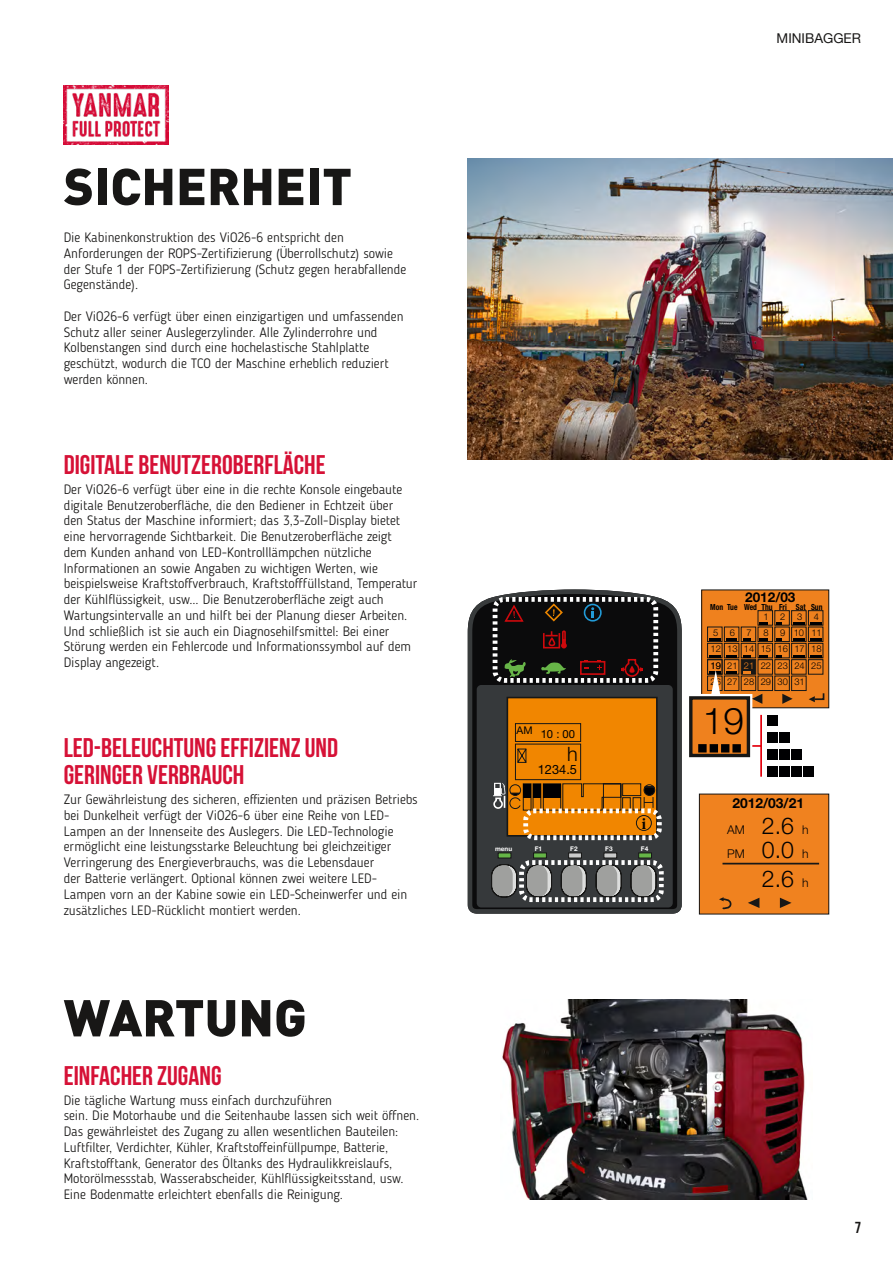
<style>
.page{position:relative;width:893px;height:1263px;background:#fff}
.page>*{position:absolute;margin:0;border:0;box-sizing:border-box;transform-origin:0 0}
.t1{font:900 51px "DINOT";color:#181716}
.t2{font:300 36.9px "Helvetica Neue LT Std";color:#000002}
.t3{font:700 27px/27px "Bebas Neue";color:#d61136}
.t4{font:300 23.1px "Helvetica Neue LT Std";color:#010102}
.t5{font:300 19.8px "Helvetica Neue LT Std";color:#000001}
.t6{font:15.9px "Bebas Neue";color:#181716}
.t7{font:700 14.4px "Gazette LT Std";color:#000001}
.t8{font:700 13.8px "Helvetica Neue LT Std";color:#010102}
.t9{font:300 13.5px/15.8px "Blogger Sans";color:#181716}
.t10{font:13.5px "Helvetica Neue LT Com";color:#181716}
.t11{font:700 13.5px "Helvetica Neue LT Std";color:#000002}
.t12{font:12.9px "Helvetica Neue LT Std";color:#000001}
.t13{font:300 12px/23.7px "Helvetica Neue LT Std";color:#010102}
.t14{font:11.25px "Helvetica Neue LT Std";color:#000001}
.t15{font:300 9.3px/16.4px "Helvetica Neue LT Std";color:#000002}
.t16{font:700 condensed 8.4px "Helvetica Neue LT Std";color:#000002;scale:.9 1}
.t17{font:700 6.45px "Helvetica Neue LT Std";color:#fff}
.s1{color:#ef811e}
.s2{font-size:23.1px}
.s3{font-size:12px}
</style>
<div class="page">
<img style="left:468px;top:158px;width:425px;height:301px">
<img style="left:502px;top:999px;width:306px;height:200px">
<img style="left:64px;top:85px;width:104px;height:60px">
<svg style="left:468px;top:589px;width:214px;height:325px;background:#2a2b2c"></svg>
<div style="left:507px;top:697px;width:151px;height:140px;background:#f18600;border:2px solid #171716"></div>
<svg style="left:504px;top:603px;width:21px;height:20px"></svg>
<svg style="left:544px;top:603px;width:20px;height:20px"></svg>
<div style="left:584px;top:604px;width:18px;height:18px;border:2px solid #229bd7;border-radius:50%"></div>
<svg style="left:591px;top:607px;width:3px;height:11px"></svg>
<svg style="left:542px;top:630px;width:26px;height:19px"></svg>
<svg style="left:504px;top:659px;width:22px;height:18px"></svg>
<svg style="left:541px;top:662px;width:25px;height:12px"></svg>
<div style="left:580px;top:661px;width:25px;height:14px;border:2px solid #cf090c"></div>
<svg style="left:597px;top:660px;width:5px;height:10px"></svg>
<svg style="left:621px;top:658px;width:22px;height:19px"></svg>
<svg style="left:491px;top:723px;width:166px;height:175px"></svg>
<div style="left:493px;top:597px;width:165px;height:86px;border:5px dashed #fff;border-radius:9px"></div>
<div style="left:523px;top:808px;width:139px;height:32px;border:5px dashed #fff;border-radius:9px"></div>
<div style="left:519px;top:860px;width:145px;height:42px;border:5px dashed #fff;border-radius:9px"></div>
<div style="left:702px;top:590px;width:127px;height:118px;background:#ef811e"></div>
<hr style="left:760px;top:715px;width:2px;height:62px;background:#e3010d">
<div style="left:767px;top:715px;width:11px;height:11px;background:#000002"></div>
<div style="left:767px;top:732px;width:11px;height:11px;background:#000002"></div>
<div style="left:779px;top:732px;width:11px;height:11px;background:#000002"></div>
<div style="left:767px;top:749px;width:11px;height:11px;background:#000002"></div>
<div style="left:779px;top:749px;width:11px;height:11px;background:#000002"></div>
<div style="left:791px;top:749px;width:11px;height:11px;background:#000002"></div>
<div style="left:767px;top:766px;width:11px;height:11px;background:#000002"></div>
<div style="left:779px;top:766px;width:11px;height:11px;background:#000002"></div>
<div style="left:791px;top:766px;width:11px;height:11px;background:#000002"></div>
<div style="left:803px;top:766px;width:11px;height:11px;background:#000002"></div>
<div style="left:758px;top:610px;width:15px;height:16px;border:1px solid #171716"></div>
<svg style="left:760px;top:622px;width:8px;height:2px"></svg>
<div style="left:774px;top:610px;width:16px;height:16px;border:1px solid #171716"></div>
<div style="left:791px;top:610px;width:16px;height:16px;border:1px solid #171716"></div>
<svg style="left:793px;top:622px;width:11px;height:2px"></svg>
<div style="left:808px;top:610px;width:15px;height:16px;border:1px solid #171716"></div>
<svg style="left:810px;top:622px;width:11px;height:2px"></svg>
<div style="left:758px;top:626px;width:15px;height:16px;border:1px solid #171716"></div>
<svg style="left:760px;top:639px;width:8px;height:2px"></svg>
<div style="left:774px;top:626px;width:16px;height:16px;border:1px solid #171716"></div>
<div style="left:791px;top:626px;width:16px;height:16px;border:1px solid #171716"></div>
<svg style="left:793px;top:639px;width:11px;height:2px"></svg>
<div style="left:707px;top:626px;width:15px;height:16px;border:1px solid #171716"></div>
<svg style="left:709px;top:639px;width:11px;height:2px"></svg>
<div style="left:724px;top:626px;width:15px;height:16px;border:1px solid #171716"></div>
<svg style="left:726px;top:639px;width:11px;height:2px"></svg>
<div style="left:741px;top:626px;width:15px;height:16px;border:1px solid #171716"></div>
<svg style="left:743px;top:639px;width:8px;height:2px"></svg>
<div style="left:808px;top:626px;width:15px;height:16px;border:1px solid #171716"></div>
<svg style="left:810px;top:639px;width:11px;height:2px"></svg>
<div style="left:758px;top:643px;width:15px;height:15px;border:1px solid #171716"></div>
<svg style="left:760px;top:655px;width:8px;height:2px"></svg>
<div style="left:774px;top:643px;width:16px;height:15px;border:1px solid #171716"></div>
<div style="left:791px;top:643px;width:16px;height:15px;border:1px solid #171716"></div>
<svg style="left:793px;top:655px;width:11px;height:2px"></svg>
<div style="left:707px;top:643px;width:15px;height:15px;border:1px solid #171716"></div>
<svg style="left:709px;top:655px;width:11px;height:2px"></svg>
<div style="left:724px;top:643px;width:15px;height:15px;border:1px solid #171716"></div>
<svg style="left:726px;top:655px;width:11px;height:2px"></svg>
<div style="left:741px;top:643px;width:15px;height:15px;border:1px solid #171716"></div>
<svg style="left:743px;top:655px;width:8px;height:2px"></svg>
<div style="left:808px;top:643px;width:15px;height:15px;border:1px solid #171716"></div>
<svg style="left:810px;top:655px;width:11px;height:2px"></svg>
<div style="left:758px;top:659px;width:15px;height:16px;border:1px solid #171716"></div>
<div style="left:774px;top:659px;width:16px;height:16px;border:1px solid #171716"></div>
<div style="left:791px;top:659px;width:16px;height:16px;border:1px solid #171716"></div>
<div style="left:707px;top:659px;width:15px;height:16px;border:1px solid #171716"></div>
<div style="left:724px;top:659px;width:15px;height:16px;border:1px solid #171716"></div>
<div style="left:741px;top:659px;width:15px;height:16px;background:#171716;border:1px solid #171716"></div>
<div style="left:808px;top:659px;width:15px;height:16px;border:1px solid #171716"></div>
<div style="left:758px;top:675px;width:15px;height:16px;border:1px solid #171716"></div>
<div style="left:774px;top:675px;width:16px;height:16px;border:1px solid #171716"></div>
<div style="left:791px;top:675px;width:16px;height:16px;border:1px solid #171716"></div>
<svg style="left:782px;top:694px;width:11px;height:10px"></svg>
<svg style="left:809px;top:693px;width:16px;height:9px"></svg>
<svg style="left:689px;top:670px;width:73px;height:89px"></svg>
<div style="left:699px;top:794px;width:130px;height:120px;background:#f0821f"></div>
<hr style="left:722px;top:863px;width:97px;height:1px;background:#181817">
<svg style="left:780px;top:898px;width:11px;height:10px"></svg>
<svg style="left:748px;top:898px;width:11px;height:10px"></svg>
<svg style="left:719px;top:897px;width:13px;height:13px"></svg>
<h1 class="t1" style="left:64px;top:152px;width:290px">SICHERHEIT</h1>
<p class="t9" style="left:64px;top:230px;width:344px">Die Kabinenkonstruktion des ViO26-6 entspricht den Anforderungen der ROPS-Zertifizierung (Überrollschutz) sowie der Stufe 1 der FOPS-Zertifizierung (Schutz gegen herabfallende Gegenstände).</p>
<p class="t9" style="left:64px;top:308px;width:341px">Der ViO26-6 verfügt über einen einzigartigen und umfassenden Schutz aller seiner Auslegerzylinder. Alle Zylinderrohre und Kolbenstangen sind durch eine hochelastische Stahlplatte geschützt, wodurch die TCO der Maschine erheblich reduziert werden können.</p>
<h3 class="t3" style="left:64px;top:451px;width:263px">DIGITALE BENUTZEROBERFLÄCHE</h3>
<p class="t9" style="left:64px;top:481px;width:355px">Der ViO26-6 verfügt über eine in die rechte Konsole eingebaute digitale Benutzeroberfläche, die den Bediener in Echtzeit über<br>den Status der Maschine informiert; das 3,3-Zoll-Display bietet eine hervorragende Sichtbarkeit. Die Benutzeroberfläche zeigt dem Kunden anhand von LED-Kontrolllämpchen nützliche Informationen an sowie Angaben zu wichtigen Werten, wie beispielsweise Kraftstoffverbrauch, Kraftstofffüllstand, Temperatur der Kühlflüssigkeit, usw... Die Benutzeroberfläche zeigt auch Wartungsintervalle an und hilft bei der Planung dieser Arbeiten.<br>Und schließlich ist sie auch ein Diagnosehilfsmittel: Bei einer Störung werden ein Fehlercode und Informationssymbol auf dem Display angezeigt.</p>
<h3 class="t3" style="left:64px;top:734px;width:276px">LED-BELEUCHTUNG EFFIZIENZ UND<br>GERINGER VERBRAUCH</h3>
<p class="t9" style="left:64px;top:792px;width:355px">Zur Gewährleistung des sicheren, effizienten und präzisen Betriebs bei Dunkelheit verfügt der ViO26-6 über eine Reihe von LED-Lampen an der Innenseite des Auslegers. Die LED-Technologie ermöglicht eine leistungsstarke Beleuchtung bei gleichzeitiger Verringerung des Energieverbrauchs, was die Lebensdauer<br>der Batterie verlängert. Optional können zwei weitere LED-Lampen vorn an der Kabine sowie ein LED-Scheinwerfer und ein zusätzliches LED-Rücklicht montiert werden.</p>
<h1 class="t1" style="left:64px;top:984px;width:245px">WARTUNG</h1>
<h3 class="t3" style="left:64px;top:1061px;width:159px">EINFACHER ZUGANG</h3>
<p class="t9" style="left:64px;top:1092px;width:357px">Die tägliche Wartung muss einfach durchzuführen<br>sein. Die Motorhaube und die Seitenhaube lassen sich weit öffnen.<br>Das gewährleistet des Zugang zu allen wesentlichen Bauteilen:<br>Luftfilter, Verdichter, Kühler, Kraftstoffeinfüllpumpe, Batterie, Kraftstofftank, Generator des Öltanks des Hydraulikkreislaufs, Motorölmessstab, Wasserabscheider, Kühlflüssigkeitsstand, usw.<br>Eine Bodenmatte erleichtert ebenfalls die Reinigung.</p>
<p class="t10" style="left:777px;top:29px;width:86px">MINIBAGGER</p>
<p class="t14" style="left:516px;top:728px;width:60px"><sup>AM</sup> 10 : 00</p>
<p class="t12" style="left:538px;top:762px;width:41px">1234.5</p>
<h3 class="t5" style="left:567px;top:742px;width:12px">h</h3>
<p class="t7" style="left:642px;top:814px;width:6px">i</p>
<p class="t17" style="left:495px;top:844px;width:19px">menu</p>
<p class="t17" style="left:535px;top:844px;width:9px">F1</p>
<p class="t17" style="left:570px;top:844px;width:9px">F2</p>
<p class="t17" style="left:605px;top:844px;width:9px">F3</p>
<p class="t17" style="left:641px;top:844px;width:9px">F4</p>
<p class="t11" style="left:745px;top:589px;width:52px">2012/03</p>
<p class="t16" style="left:710px;top:602px;width:126px">Mon Tue Wed Thu Fri Sat Sun</p>
<p class="t15" style="left:711px;top:608px;width:113px;text-indent:53px">1234<br>5 6 7 8 91011<br>12 13 14 15 16 17 18<br>19 21 <span class="s1">21</span> 22 23 24 25<br>26 27 28 29 30 31</p>
<h2 class="t2" style="left:703px;top:698px;width:43px">19</h2>
<p class="t8" style="left:732px;top:795px;width:73px">2012/03/21</p>
<p class="t13" style="left:727px;top:817px;width:83px">AM <span class="s2">2.6</span> h<br>PM <span class="s2">0.0</span> h</p>
<h3 class="t4" style="left:762px;top:865px;width:48px">2.6 <span class="s3">h</span></h3>
<p class="t6" style="left:855px;top:1218px;width:8px">7</p>
</div>
